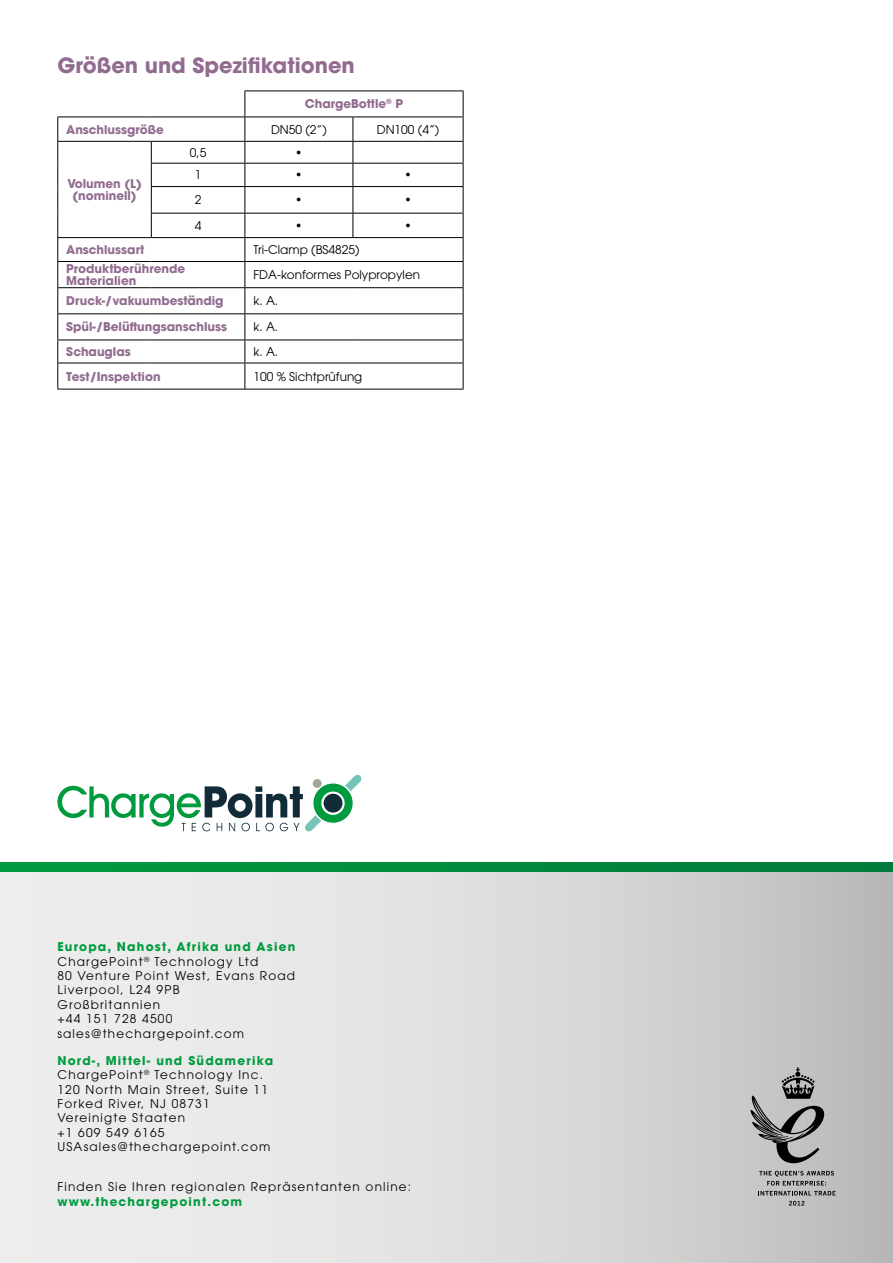
<style>
.page{position:relative;width:893px;height:1263px;background:#fff}
.page>*{position:absolute;margin:0;border:0;box-sizing:border-box;transform-origin:0 0}
.t1{font:700 21px "ITC Avant Garde Std";color:#916c90}
.t2{font:12px/14.4px "ITC Avant Garde Std";letter-spacing:.1em;color:#000}
.t3{font:700 12px/12px "ITC Avant Garde Std";color:#916c90;text-align:center}
.t4{font:12px "ITC Avant Garde Std";color:#000}
.t5{font:700 12px "ITC Avant Garde Std";letter-spacing:.1em;color:#009b3e}
.s1{font-weight:700;color:#009b3e}
</style>
<div class="page">
<div style="left:0;top:871px;width:893px;height:392px;background:linear-gradient(to right,#f6f6f6,#c1c1c1)"></div>
<svg style="left:0;top:862px;width:893px;height:9px;background:#008a3c"></svg>
<svg style="left:57px;top:775px;width:305px;height:57px"></svg>
<svg style="left:750px;top:1067px;width:74px;height:96px;background:#949494"></svg>
<svg style="left:759px;top:1171px;width:75px;height:14px"></svg>
<svg style="left:758px;top:1191px;width:78px;height:4px"></svg>
<svg style="left:789px;top:1201px;width:15px;height:4px"></svg>
<hr style="left:244px;top:91px;width:109px;height:1px;background:#000">
<hr style="left:353px;top:91px;width:110px;height:1px;background:#000">
<hr style="left:57px;top:117px;width:94px;height:1px;background:#000">
<hr style="left:151px;top:117px;width:94px;height:1px;background:#000">
<hr style="left:245px;top:117px;width:108px;height:1px;background:#000">
<hr style="left:353px;top:117px;width:110px;height:1px;background:#000">
<hr style="left:57px;top:141px;width:94px;height:1px;background:#000">
<hr style="left:151px;top:141px;width:94px;height:1px;background:#000">
<hr style="left:245px;top:141px;width:108px;height:1px;background:#000">
<hr style="left:353px;top:141px;width:110px;height:1px;background:#000">
<hr style="left:151px;top:163px;width:94px;height:1px;background:#000">
<hr style="left:245px;top:163px;width:108px;height:1px;background:#000">
<hr style="left:353px;top:163px;width:110px;height:1px;background:#000">
<hr style="left:151px;top:186px;width:94px;height:1px;background:#000">
<hr style="left:245px;top:186px;width:108px;height:1px;background:#000">
<hr style="left:353px;top:186px;width:110px;height:1px;background:#000">
<hr style="left:151px;top:213px;width:94px;height:1px;background:#000">
<svg style="left:151px;top:142px;width:1px;height:95px"></svg>
<hr style="left:245px;top:213px;width:108px;height:1px;background:#000">
<hr style="left:353px;top:213px;width:110px;height:1px;background:#000">
<svg style="left:353px;top:117px;width:1px;height:120px"></svg>
<hr style="left:57px;top:237px;width:94px;height:1px;background:#000">
<hr style="left:151px;top:237px;width:94px;height:1px;background:#000">
<hr style="left:245px;top:237px;width:108px;height:1px;background:#000">
<hr style="left:353px;top:237px;width:110px;height:1px;background:#000">
<hr style="left:57px;top:261px;width:94px;height:1px;background:#000">
<hr style="left:151px;top:261px;width:94px;height:1px;background:#000">
<hr style="left:245px;top:261px;width:108px;height:1px;background:#000">
<hr style="left:353px;top:261px;width:110px;height:1px;background:#000">
<hr style="left:57px;top:287px;width:94px;height:1px;background:#000">
<hr style="left:151px;top:287px;width:94px;height:1px;background:#000">
<hr style="left:245px;top:287px;width:108px;height:1px;background:#000">
<hr style="left:353px;top:287px;width:110px;height:1px;background:#000">
<hr style="left:57px;top:313px;width:94px;height:1px;background:#000">
<hr style="left:151px;top:313px;width:94px;height:1px;background:#000">
<hr style="left:245px;top:313px;width:108px;height:1px;background:#000">
<hr style="left:353px;top:313px;width:110px;height:1px;background:#000">
<hr style="left:57px;top:340px;width:94px;height:1px;background:#000">
<hr style="left:151px;top:340px;width:94px;height:1px;background:#000">
<hr style="left:245px;top:340px;width:108px;height:1px;background:#000">
<hr style="left:353px;top:340px;width:110px;height:1px;background:#000">
<hr style="left:57px;top:363px;width:94px;height:1px;background:#000">
<svg style="left:57px;top:117px;width:1px;height:272px"></svg>
<hr style="left:151px;top:363px;width:94px;height:1px;background:#000">
<hr style="left:245px;top:363px;width:108px;height:1px;background:#000">
<svg style="left:244px;top:91px;width:1px;height:298px"></svg>
<hr style="left:353px;top:363px;width:110px;height:1px;background:#000">
<svg style="left:463px;top:91px;width:1px;height:298px"></svg>
<hr style="left:57px;top:389px;width:94px;height:1px;background:#000">
<hr style="left:151px;top:389px;width:94px;height:1px;background:#000">
<hr style="left:245px;top:389px;width:108px;height:1px;background:#000">
<hr style="left:353px;top:389px;width:110px;height:1px;background:#000">
<h1 class="t1" style="left:57px;top:51px;width:299px">Größen und Spezifikationen</h1>
<p class="t3" style="left:305px;top:98px;width:100px">ChargeBottle<sup>®</sup> P</p>
<p class="t3" style="left:66px;top:123px;width:99px">Anschlussgröße</p>
<p class="t2" style="left:271px;top:122px;width:57px">DN50 (2”)</p>
<p class="t2" style="left:377px;top:122px;width:64px">DN100 (4”)</p>
<p class="t3" style="left:67px;top:177px;width:76px">Volumen (L) (nominell)</p>
<p class="t2" style="left:190px;top:145px;width:18px">0,5</p>
<p class="t2" style="left:295px;top:145px;width:9px">•</p>
<p class="t2" style="left:195px;top:168px;width:8px">1</p>
<p class="t2" style="left:295px;top:168px;width:9px">•</p>
<p class="t2" style="left:404px;top:168px;width:9px">•</p>
<p class="t2" style="left:195px;top:193px;width:8px">2</p>
<p class="t2" style="left:295px;top:193px;width:9px">•</p>
<p class="t2" style="left:404px;top:193px;width:9px">•</p>
<p class="t2" style="left:195px;top:218px;width:8px">4</p>
<p class="t2" style="left:295px;top:218px;width:9px">•</p>
<p class="t2" style="left:404px;top:218px;width:9px">•</p>
<p class="t3" style="left:66px;top:243px;width:80px">Anschlussart</p>
<p class="t4" style="left:253px;top:242px;width:108px">Tri-Clamp (BS4825)</p>
<p class="t3" style="left:66px;top:262px;width:120px;text-align:left">Produktberührende<br>Materialien</p>
<p class="t4" style="left:253px;top:267px;width:168px">FDA-konformes Polypropylen</p>
<p class="t3" style="left:66px;top:295px;width:159px">Druck-/vakuumbeständig</p>
<p class="t2" style="left:253px;top:293px;width:26px">k. A.</p>
<p class="t3" style="left:66px;top:321px;width:162px">Spül-/Belüftungsanschluss</p>
<p class="t2" style="left:253px;top:320px;width:26px">k. A.</p>
<p class="t3" style="left:66px;top:345px;width:66px">Schauglas</p>
<p class="t2" style="left:253px;top:344px;width:26px">k. A.</p>
<p class="t3" style="left:66px;top:370px;width:96px">Test/Inspektion</p>
<p class="t4" style="left:253px;top:369px;width:110px">100 % Sichtprüfung</p>
<p class="t2" style="left:57px;top:939px;width:239px"><span class="s1">Europa, Nahost, Afrika und Asien<br></span>ChargePoint<sup>®</sup> Technology Ltd<br>80 Venture Point West, Evans Road<br>Liverpool, L24 9PB<br>Großbritannien<br>+44 151 728 4500 sales@thechargepoint.com</p>
<p class="t2" style="left:57px;top:1053px;width:217px"><span class="s1">Nord-, Mittel- und Südamerika<br></span>ChargePoint<sup>®</sup> Technology Inc.<br>120 North Main Street, Suite 11<br>Forked River, NJ 08731<br>Vereinigte Staaten<br>+1 609 549 6165<br>USAsales@thechargepoint.com</p>
<p class="t2" style="left:57px;top:1179px;width:355px">Finden Sie Ihren regionalen Repräsentanten online:</p>
<p class="t5" style="left:57px;top:1193px;width:186px">www.thechargepoint.com</p>
</div>
